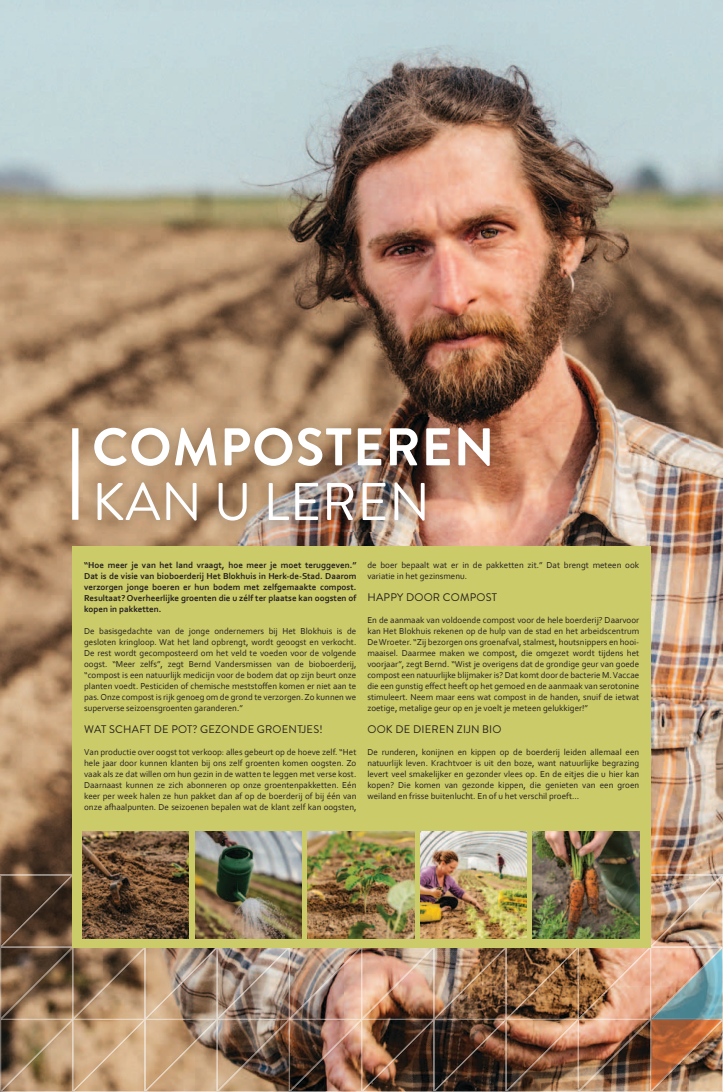
<style>
.page{position:relative;width:723px;height:1092px;background:#fff}
.page>*{position:absolute;margin:0;border:0;box-sizing:border-box;transform-origin:0 0}
.t1{font:700 52.9px "Brandon Grotesque";letter-spacing:.02em;color:#fff}
.t2{font:52.9px "Brandon Grotesque";letter-spacing:.01em;color:#fff}
.t3{font:11px "Brandon Grotesque";letter-spacing:.02em;color:#231f20}
.t4{font:9px/11px "Corbel";color:#231f20;text-align:justify}
.t5{font:700 9px/11px "Corbel";color:#231f20;text-align:justify}
</style>
<div class="page">
<img style="left:0;top:0;width:723px;height:246px">
<img style="left:0;top:246px;width:688px;height:176px">
<img style="left:688px;top:246px;width:35px;height:628px">
<img style="left:0;top:422px;width:103px;height:452px">
<img style="left:482px;top:422px;width:207px;height:452px">
<img style="left:103px;top:531px;width:241px;height:15px">
<img style="left:344px;top:531px;width:138px;height:15px">
<img style="left:34px;top:905px;width:617px;height:185px">
<img style="left:72px;top:874px;width:651px;height:145px">
<img style="left:0;top:874px;width:72px;height:31px">
<img style="left:0;top:905px;width:34px;height:186px">
<img style="left:650px;top:1018px;width:73px;height:12px">
<img style="left:689px;top:1029px;width:34px;height:62px">
<img style="left:34px;top:1090px;width:655px;height:1px">
<img style="left:651px;top:948px;width:71px;height:142px">
<img style="left:722px;top:948px;width:1px;height:70px">
<img style="left:694px;top:948px;width:28px;height:28px">
<img style="left:651px;top:1019px;width:70px;height:1px">
<div style="left:72px;top:546px;width:579px;height:401px;background:#cccb69"></div>
<img style="left:83px;top:417px;width:418px;height:114px">
<img style="left:308px;top:831px;width:106px;height:107px">
<img style="left:420px;top:831px;width:107px;height:107px">
<img style="left:533px;top:831px;width:106px;height:107px">
<img style="left:195px;top:831px;width:106px;height:107px">
<img style="left:82px;top:831px;width:107px;height:107px">
<div style="left:72px;top:428px;width:6px;height:91px;background:#fff"></div>
<h1 class="t1" style="left:92px;top:410px;width:404px">COMPOSTEREN</h1>
<h1 class="t2" style="left:92px;top:465px;width:339px">KAN U LEREN</h1>
<p class="t5" style="left:84px;top:559px;width:274px">“Hoe meer je van het land vraagt, hoe meer je moet teruggeven.” Dat is de visie van bioboerderij Het Blokhuis in Herk-de-Stad. Daarom verzorgen jonge boeren er hun bodem met zelfgemaakte compost.<br>Resultaat? Overheerlijke groenten die u zélf ter plaatse kan oogsten of kopen in pakketten.</p>
<p class="t4" style="left:84px;top:625px;width:274px">De basisgedachte van de jonge ondernemers bij Het Blokhuis is de gesloten kringloop. Wat het land opbrengt, wordt geoogst en verkocht.<br>De rest wordt gecomposteerd om het veld te voeden voor de volgende oogst. “Meer zelfs”, zegt Bernd Vandersmissen van de bioboerderij, “compost is een natuurlijk medicijn voor de bodem dat op zijn beurt onze planten voedt. Pesticiden of chemische meststoffen komen er niet aan te pas. Onze compost is rijk genoeg om de grond te verzorgen. Zo kunnen we superverse seizoensgroenten garanderen.”</p>
<p class="t3" style="left:84px;top:721px;width:240px">WAT SCHAFT DE POT? GEZONDE GROENTJES!</p>
<p class="t4" style="left:84px;top:746px;width:274px">Van productie over oogst tot verkoop: alles gebeurt op de hoeve zelf. “Het hele jaar door kunnen klanten bij ons zelf groenten komen oogsten. Zo vaak als ze dat willen om hun gezin in de watten te leggen met verse kost.<br>Daarnaast kunnen ze zich abonneren op onze groentenpakketten. Eén keer per week halen ze hun pakket dan af op de boerderij of bij één van onze afhaalpunten. De seizoenen bepalen wat de klant zelf kan oogsten,</p>
<p class="t4" style="left:367px;top:559px;width:273px">de boer bepaalt wat er in de pakketten zit.” Dat brengt meteen ook variatie in het gezinsmenu.</p>
<p class="t3" style="left:367px;top:589px;width:131px">HAPPY DOOR COMPOST</p>
<p class="t4" style="left:367px;top:614px;width:273px">En de aanmaak van voldoende compost voor de hele boerderij? Daarvoor kan Het Blokhuis rekenen op de hulp van de stad en het arbeidscentrum De Wroeter. “Zij bezorgen ons groenafval, stalmest, houtsnippers en hooi&shy;maaisel. Daarmee maken we compost, die omgezet wordt tijdens het voorjaar”, zegt Bernd. “Wist je overigens dat de grondige geur van goede compost een natuurlijke blijmaker is? Dat komt door de bacterie M. Vaccae die een gunstig effect heeft op het gemoed en de aanmaak van serotonine stimuleert. Neem maar eens wat compost in de handen, snuif de ietwat zoetige, metalige geur op en je voelt je meteen gelukkiger!”</p>
<p class="t3" style="left:367px;top:721px;width:136px">OOK DE DIEREN ZIJN BIO</p>
<p class="t4" style="left:367px;top:746px;width:273px">De runderen, konijnen en kippen op de boerderij leiden allemaal een natuurlijk leven. Krachtvoer is uit den boze, want natuurlijke begrazing levert veel smakelijker en gezonder vlees op. En de eitjes die u hier kan kopen? Die komen van gezonde kippen, die genieten van een groen weiland en frisse buitenlucht. En of u het verschil proeft…</p>
</div>
